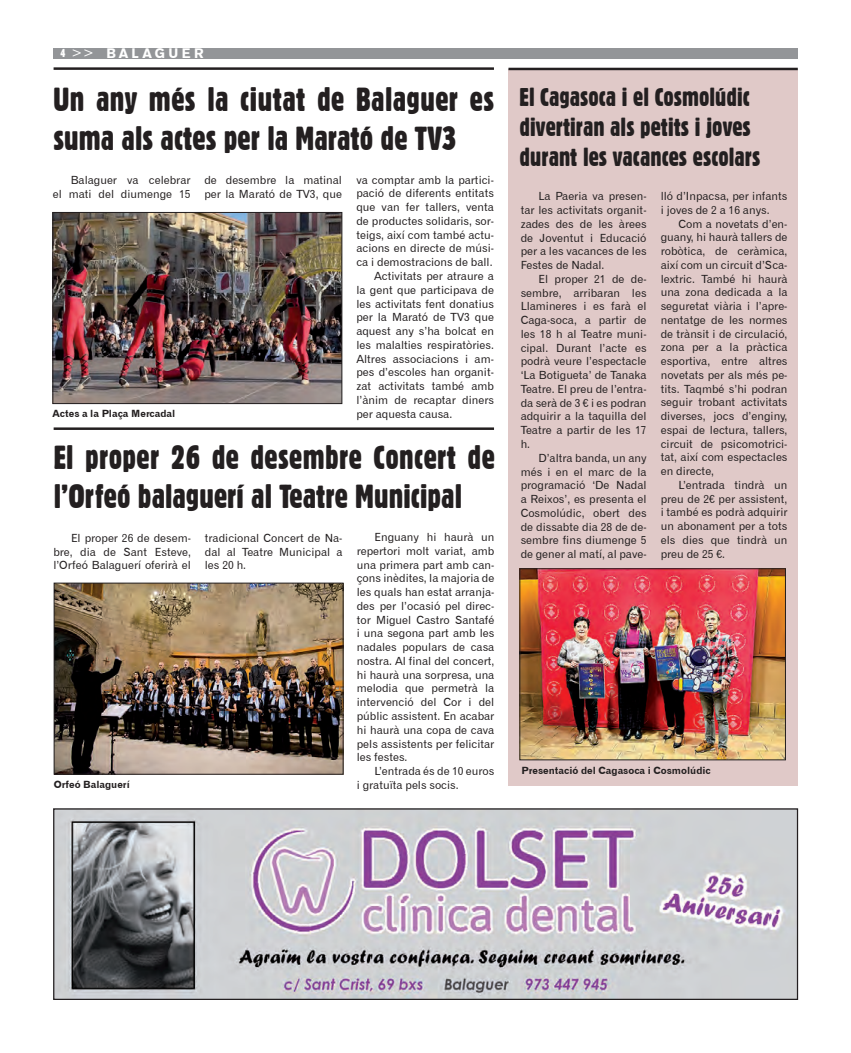
<style>
.page{position:relative;width:851px;height:1053px;background:#fff}
.page>*{position:absolute;margin:0;border:0;box-sizing:border-box;transform-origin:0 0}
.t1{font:32.5px/39px "Gothic 821 Condensed BT";color:#231f20}
.t2{font:25px "Gothic 821 Condensed BT";color:#231f20}
.t3{font:13.75px "Gothic 725 BT Black A";letter-spacing:.25em;color:#fff}
.t4{font:11.25px/13.8px "Gothic 720 BT Roman B";color:#231f20;text-align:justify}
.t5{font:10px "Gothic 720 BT Bold B";color:#231f20}
.s1{font-family:"Gothic 821 Condensed BT";font-size:11.25px}
.s2{font-family:"Gothic 720 BT Roman B"}
</style>
<div class="page">
<div style="left:53px;top:48px;width:744px;height:10px;background:#939598"></div>
<img style="left:55px;top:810px;width:741px;height:187px">
<div style="left:508px;top:69px;width:289px;height:716px;background:#e0c9c8"></div>
<hr style="left:508px;top:68px;width:289px;height:2px;background:#231f20">
<img style="left:521px;top:570px;width:262px;height:188px">
<div style="left:519px;top:568px;width:266px;height:192px;border:1px solid #231f20"></div>
<hr style="left:54px;top:67px;width:440px;height:3px;background:#231f20">
<img style="left:55px;top:214px;width:285px;height:188px">
<div style="left:53px;top:212px;width:289px;height:192px;border:1px solid #231f20"></div>
<hr style="left:54px;top:427px;width:440px;height:3px;background:#231f20">
<img style="left:56px;top:585px;width:285px;height:187px">
<div style="left:54px;top:583px;width:289px;height:191px;border:1px solid #231f20"></div>
<p class="t3" style="left:61px;top:45px;width:144px"><span class="s1">4</span> <span class="s2">&gt;&gt;</span> BALAGUER</p>
<p class="t1" style="left:53px;top:80px;width:442px">Un any més la ciutat de Balaguer es suma als actes per la Marató de TV3</p>
<p class="t4" style="left:53px;top:173px;width:139px;text-align:right">Balaguer va celebrar<br>el mati del diumenge 15</p>
<p class="t4" style="left:204px;top:173px;width:139px">de desembre la matinal per la Marató de TV3, que</p>
<p class="t4" style="left:356px;top:173px;width:139px">va comptar amb la partici&shy;pació de diferents entitats que van fer tallers, venta de productes solidaris, sor&shy;teigs, així com també actu&shy;acions en directe de músi&shy;ca i demostracions de ball.</p>
<p class="t4" style="left:356px;top:269px;width:139px;text-indent:18px">Activitats per atraure a la gent que participava de les activitats fent donatius per la Marató de TV3 que aquest any s’ha bolcat en les malalties respiratòries.<br>Altres associacions i am&shy;pes d’escoles han organit&shy;zat activitats també amb l’ànim de recaptar diners per aquesta causa.</p>
<p class="t1" style="left:54px;top:437px;width:442px">El proper 26 de desembre Concert de l’Orfeó balaguerí al Teatre Municipal</p>
<p class="t4" style="left:53px;top:531px;width:139px;text-indent:18px">El proper 26 de desem&shy;bre, dia de Sant Esteve, l’Orfeó Balaguerí oferirà el</p>
<p class="t4" style="left:205px;top:530px;width:139px">tradicional Concert de Na&shy;dal al Teatre Municipal a les 20 h.</p>
<p class="t4" style="left:357px;top:530px;width:139px;text-indent:18px">Enguany hi haurà un repertori molt variat, amb una primera part amb can&shy;çons inèdites, la majoria de les quals han estat arranja&shy;des per l’ocasió pel direc&shy;tor Miguel Castro Santafé i una segona part amb les nadales populars de casa nostra. Al final del concert, hi haurà una sorpresa, una melodia que permetrà la intervenció del Cor i del públic assistent. En acabar hi haurà una copa de cava pels assistents per felicitar les festes.</p>
<p class="t4" style="left:374px;top:764px;width:121px">L’entrada és de 10 euros</p>
<p class="t5" style="left:54px;top:777px;width:78px">Orfeó Balaguerí</p>
<p class="t4" style="left:357px;top:777px;width:103px">i gratuïta pels socis.</p>
<p class="t5" style="left:53px;top:407px;width:124px">Actes a la Plaça Mercadal</p>
<p class="t2" style="left:519px;top:82px;width:232px">El Cagasoca i el Cosmolúdic</p>
<p class="t2" style="left:519px;top:112px;width:233px">divertiran als petits i joves</p>
<p class="t2" style="left:519px;top:142px;width:242px">durant les vacances escolars</p>
<p class="t4" style="left:520px;top:189px;width:127px;text-indent:18px">La Paeria va presen&shy;tar les activitats organit&shy;zades des de les àrees de Joventut i Educació per a les vacances de les Festes de Nadal.</p>
<p class="t4" style="left:520px;top:272px;width:127px;text-indent:18px">El proper 21 de de&shy;sembre, arribaran les Llamineres i es farà el Caga-soca, a partir de les 18 h al Teatre muni&shy;cipal. Durant l’acte es podrà veure l’espectacle ‘La Botigueta’ de Tanaka Teatre. El preu de l’entra&shy;da serà de 3 € i es podran adquirir a la taquilla del Teatre a partir de les 17 h.</p>
<p class="t4" style="left:520px;top:451px;width:127px;text-indent:18px">D’altra banda, un any més i en el marc de la programació ‘De Nadal a Reixos’, es presenta el Cosmolúdic, obert des de dissabte dia 28 de de&shy;sembre fins diumenge 5 de gener al matí, al pave-</p>
<p class="t4" style="left:660px;top:189px;width:128px">lló d’Inpacsa, per infants i joves de 2 a 16 anys.</p>
<p class="t4" style="left:660px;top:216px;width:128px;text-indent:18px">Com a novetats d’en&shy;guany, hi haurà tallers de robòtica, de ceràmica, així com un circuit d’Sca&shy;lextric. També hi haurà una zona dedicada a la seguretat viària i l’apre&shy;nentatge de les normes de trànsit i de circulació, zona per a la pràctica esportiva, entre altres novetats per als més pe&shy;tits. Taqmbé s’hi podran seguir trobant activitats diverses, jocs d’enginy, espai de lectura, tallers, circuit de psicomotrici&shy;tat, així com espectacles en directe,</p>
<p class="t4" style="left:660px;top:478px;width:128px;text-indent:18px">L’entrada tindrà un preu de 2€ per assistent, i també es podrà adquirir un abonament per a tots els dies que tindrà un preu de 25 €.</p>
<p class="t5" style="left:521px;top:764px;width:191px">Presentació del Cagasoca i Cosmolúdic</p>
</div>
